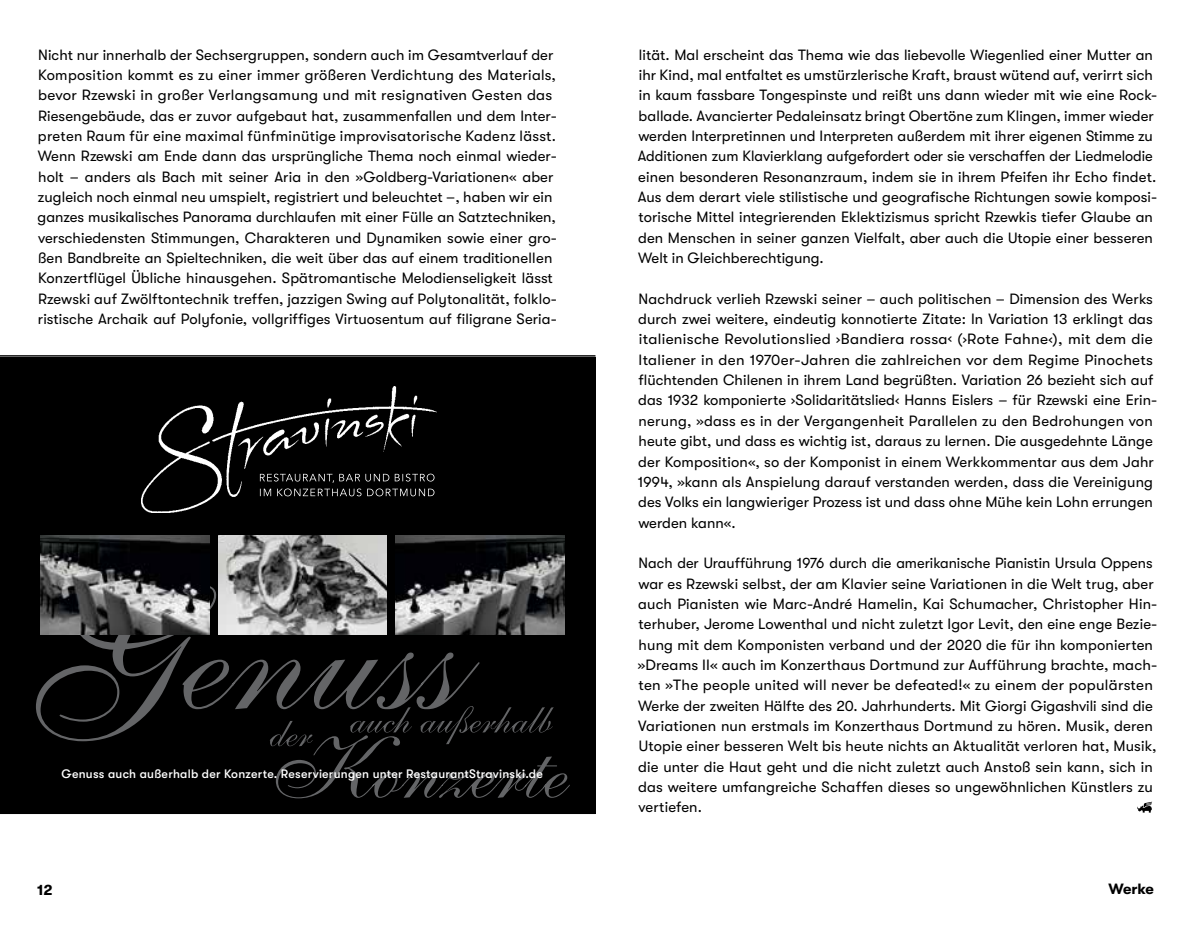
<style>
.page{position:relative;width:1191px;height:943px;background:#fff}
.page>*{position:absolute;margin:0;border:0;box-sizing:border-box;transform-origin:0 0}
.t1{font:14.88px/20.3px "GT Walsheim";letter-spacing:.005em;color:#000}
.t2{font:700 14.88px "GT Walsheim";color:#000}
.t3{font:500 12.25px "GT Walsheim";letter-spacing:.02em;color:#fff}
</style>
<div class="page">
<svg style="left:1137px;top:801px;width:15px;height:11px"></svg>
<hr style="left:0;top:355px;width:595px;height:1px;background:#000">
<div style="left:0;top:356px;width:595px;height:458px;background:#000"></div>
<svg style="left:270px;top:706px;width:300px;height:92px;background:#0d0d0d"></svg>
<svg style="left:36px;top:579px;width:443px;height:162px;background:#101010"></svg>
<img style="left:142px;top:387px;width:295px;height:125px">
<svg style="left:260px;top:473px;width:174px;height:23px;background:#262626"></svg>
<img style="left:41px;top:535px;width:169px;height:99px">
<img style="left:395px;top:535px;width:169px;height:99px">
<img style="left:218px;top:535px;width:169px;height:99px">
<p class="t1" style="left:38px;top:44px;width:521px">Nicht nur innerhalb der Sechsergruppen, sondern auch im Gesamtverlauf der Komposition kommt es zu einer immer größeren Verdichtung des Materials, bevor Rzewski in großer Verlangsamung und mit resignativen Gesten das Riesengebäude, das er zuvor aufgebaut hat, zusammenfallen und dem Inter&shy;preten Raum für eine maximal fünfminütige improvisatorische Kadenz lässt.<br>Wenn Rzewski am Ende dann das ursprüngliche Thema noch einmal wieder&shy;holt – anders als Bach mit seiner Aria in den »Goldberg-Variationen« aber zugleich noch einmal neu umspielt, registriert und beleuchtet –, haben wir ein ganzes musikalisches Panorama durchlaufen mit einer Fülle an Satztechniken, verschiedensten Stimmungen, Charakteren und Dynamiken sowie einer gro&shy;ßen Bandbreite an Spieltechniken, die weit über das auf einem traditionellen Konzertflügel Übliche hinausgehen. Spätromantische Melodienseligkeit lässt Rzewski auf Zwölftontechnik treffen, jazzigen Swing auf Polytonalität, folklo&shy;ristische Archaik auf Polyfonie, vollgriffiges Virtuosentum auf filigrane Seria-</p>
<p class="t3" style="left:62px;top:767px;width:483px">Genuss auch außerhalb der Konzerte. Reservierungen unter RestaurantStravinski.de</p>
<p class="t1" style="left:638px;top:44px;width:521px">lität. Mal erscheint das Thema wie das liebevolle Wiegenlied einer Mutter an ihr Kind, mal entfaltet es umstürzlerische Kraft, braust wütend auf, verirrt sich in kaum fassbare Tongespinste und reißt uns dann wieder mit wie eine Rock&shy;ballade. Avancierter Pedaleinsatz bringt Obertöne zum Klingen, immer wieder werden Interpretinnen und Interpreten außerdem mit ihrer eigenen Stimme zu Additionen zum Klavierklang aufgefordert oder sie verschaffen der Liedmelodie einen besonderen Resonanzraum, indem sie in ihrem Pfeifen ihr Echo findet.<br>Aus dem derart viele stilistische und geografische Richtungen sowie komposi&shy;torische Mittel integrierenden Eklektizismus spricht Rzewkis tiefer Glaube an den Menschen in seiner ganzen Vielfalt, aber auch die Utopie einer besseren Welt in Gleichberechtigung.</p>
<p class="t1" style="left:638px;top:288px;width:521px">Nachdruck verlieh Rzewski seiner – auch politischen – Dimension des Werks durch zwei weitere, eindeutig konnotierte Zitate: In Variation 13 erklingt das italienische Revolutionslied ›Bandiera rossa‹ (›Rote Fahne‹), mit dem die Italiener in den 1970er-Jahren die zahlreichen vor dem Regime Pinochets flüchtenden Chilenen in ihrem Land begrüßten. Variation 26 bezieht sich auf das 1932 komponierte ›Solidaritätslied‹ Hanns Eislers – für Rzewski eine Erin&shy;nerung, »dass es in der Vergangenheit Parallelen zu den Bedrohungen von heute gibt, und dass es wichtig ist, daraus zu lernen. Die ausgedehnte Länge der Komposition«, so der Komponist in einem Werkkommentar aus dem Jahr 1994, »kann als Anspielung darauf verstanden werden, dass die Vereinigung des Volks ein langwieriger Prozess ist und dass ohne Mühe kein Lohn errungen werden kann«.</p>
<p class="t1" style="left:638px;top:553px;width:521px">Nach der Uraufführung 1976 durch die amerikanische Pianistin Ursula Oppens war es Rzewski selbst, der am Klavier seine Variationen in die Welt trug, aber auch Pianisten wie Marc-André Hamelin, Kai Schumacher, Christopher Hin&shy;terhuber, Jerome Lowenthal und nicht zuletzt Igor Levit, den eine enge Bezie&shy;hung mit dem Komponisten verband und der 2020 die für ihn komponierten »Dreams II« auch im Konzerthaus Dortmund zur Aufführung brachte, mach&shy;ten »The people united will never be defeated!« zu einem der populärsten Werke der zweiten Hälfte des 20. Jahrhunderts. Mit Giorgi Gigashvili sind die Variationen nun erstmals im Konzerthaus Dortmund zu hören. Musik, deren Utopie einer besseren Welt bis heute nichts an Aktualität verloren hat, Musik, die unter die Haut geht und die nicht zuletzt auch Anstoß sein kann, sich in das weitere umfangreiche Schaffen dieses so ungewöhnlichen Künstlers zu vertiefen.</p>
<p class="t2" style="left:37px;top:881px;width:17px">12</p>
<p class="t2" style="left:1108px;top:880px;width:47px">Werke</p>
</div>
